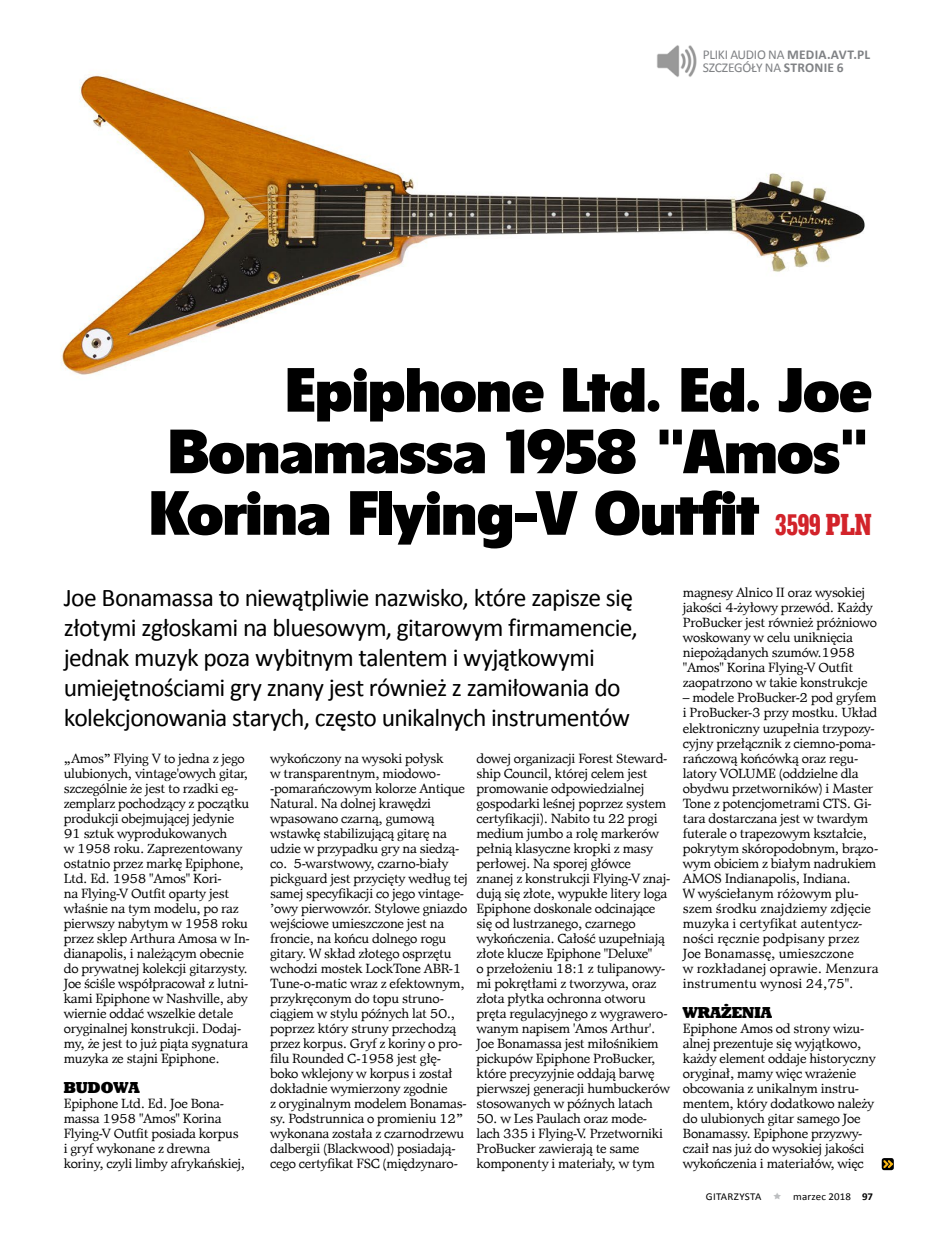
<style>
.page{position:relative;width:936px;height:1234px;background:#fff}
.page>*{position:absolute;margin:0;border:0;box-sizing:border-box;transform-origin:0 0}
.t1{font:60px "EFN Olivea Nigra";letter-spacing:-.03em;color:#000}
.t2{font:27px "Geo Slab 703 X Bd Cn PL";letter-spacing:-.03em;color:#d2232a}
.t3{font:25.5px/30px "Calibri";letter-spacing:-.03em;color:#000}
.t4{font:13.5px/15px "Matt Antique EU";letter-spacing:-.025em;color:#000}
.t5{font:13.5px/13.5px "Calibri";letter-spacing:-.02em;color:#808285}
.t6{font:13.5px "Geo Slb 712 X Bd PL";color:#000}
.t7{font:10.5px "Calibri";letter-spacing:.015em;color:#000;scale:1.04 1}
.s1{font-weight:700}
</style>
<div class="page">
<img style="left:61px;top:72px;width:804px;height:303px">
<svg style="left:881px;top:1158px;width:13px;height:11px"></svg>
<img style="left:656px;top:45px;width:41px;height:33px">
<p class="t5" style="left:702px;top:48px;width:169px">PLIKI AUDIO NA <span class="s1">MEDIA.AVT.PL<br></span>SZCZEGÓŁY NA <span class="s1">STRONIE 6</span></p>
<h1 class="t1" style="left:285px;top:351px;width:589px">Epiphone Ltd. Ed. Joe</h1>
<h1 class="t1" style="left:167px;top:412px;width:706px">Bonamassa 1958 "Amos"</h1>
<h1 class="t1" style="left:148px;top:474px;width:612px">Korina Flying-V Outfit</h1>
<h2 class="t2" style="left:774px;top:514px;width:99px">3599 PLN</h2>
<p class="t3" style="left:64px;top:584px;width:575px">Joe Bonamassa to niewątpliwie nazwisko, które zapisze się złotymi zgłoskami na bluesowym, gitarowym firmamencie, jednak muzyk poza wybitnym talentem i wyjątkowymi umiejętnościami gry znany jest również z zamiłowania do kolekcjonowania starych, często unikalnych instrumentów</p>
<p class="t4" style="left:64px;top:750px;width:187px">„Amos” Flying V to jedna z jego ulubionych, vintage'owych gitar, szczególnie że jest to rzadki eg&shy;zemplarz pochodzący z początku produkcji obejmującej jedynie<br>91 sztuk wyprodukowanych<br>w 1958 roku. Zaprezentowany ostatnio przez markę Epiphone,<br>Ltd. Ed. 1958 "Amos" Kori-<br>na Flying-V Outfit oparty jest właśnie na tym modelu, po raz pierwszy nabytym w 1958 roku przez sklep Arthura Amosa w In&shy;dianapolis, i należącym obecnie do prywatnej kolekcji gitarzysty.<br>Joe ściśle współpracował z lutni&shy;kami Epiphone w Nashville, aby wiernie oddać wszelkie detale oryginalnej konstrukcji. Dodaj&shy;my, że jest to już piąta sygnatura muzyka ze stajni Epiphone.</p>
<p class="t6" style="left:64px;top:1082px;width:77px">BUDOWA</p>
<p class="t4" style="left:64px;top:1095px;width:183px">Epiphone Ltd. Ed. Joe Bona&shy;massa 1958 "Amos" Korina<br>Flying-V Outfit posiada korpus i gryf wykonane z drewna koriny, czyli limby afrykańskiej,</p>
<p class="t4" style="left:270px;top:750px;width:199px">wykończony na wysoki połysk<br>w transparentnym, miodowo--pomarańczowym kolorze Antique<br>Natural. Na dolnej krawędzi wpasowano czarną, gumową wstawkę stabilizującą gitarę na udzie w przypadku gry na siedzą&shy;co. 5-warstwowy, czarno-biały pickguard jest przycięty według tej samej specyfikacji co jego vintage-’owy pierwowzór. Stylowe gniazdo wejściowe umieszczone jest na froncie, na końcu dolnego rogu gitary. W skład złotego osprzętu wchodzi mostek LockTone ABR-1<br>Tune-o-matic wraz z efektownym, przykręconym do topu struno&shy;ciągiem w stylu późnych lat 50., poprzez który struny przechodzą przez korpus. Gryf z koriny o pro&shy;filu Rounded C-1958 jest głę&shy;boko wklejony w korpus i został dokładnie wymierzony zgodnie<br>z oryginalnym modelem Bonamas&shy;sy. Podstrunnica o promieniu 12” wykonana została z czarnodrzewu dalbergii (Blackwood) posiadają&shy;cego certyfikat FSC (międzynaro-</p>
<p class="t4" style="left:476px;top:750px;width:195px">dowej organizacji Forest Steward&shy;ship Council, której celem jest promowanie odpowiedzialnej gospodarki leśnej poprzez system certyfikacji). Nabito tu 22 progi medium jumbo a rolę markerów pełnią klasyczne kropki z masy perłowej. Na sporej główce znanej z konstrukcji Flying-V znaj&shy;dują się złote, wypukłe litery loga<br>Epiphone doskonale odcinające się od lustrzanego, czarnego wykończenia. Całość uzupełniają złote klucze Epiphone "Deluxe"<br>o przełożeniu 18:1 z tulipanowy&shy;mi pokrętłami z tworzywa, oraz złota płytka ochronna otworu pręta regulacyjnego z wygrawero&shy;wanym napisem 'Amos Arthur'.<br>Joe Bonamassa jest miłośnikiem pickupów Epiphone ProBucker, które precyzyjnie oddają barwę pierwszej generacji humbuckerów stosowanych w późnych latach</p>
<p class="t4" style="left:476px;top:1110px;width:188px">50. w Les Paulach oraz mode&shy;lach 335 i Flying-V. Przetworniki<br>ProBucker zawierają te same komponenty i materiały, w tym</p>
<p class="t4" style="left:682px;top:585px;width:196px">magnesy Alnico II oraz wysokiej jakości 4-żyłowy przewód. Każdy<br>ProBucker jest również próżniowo woskowany w celu uniknięcia niepożądanych szumów.1958 "Amos" Korina Flying-V Outfit zaopatrzono w takie konstrukcje</p>
<p class="t4" style="left:682px;top:690px;width:197px">– modele ProBucker-2 pod gryfem i ProBucker-3 przy mostku. Układ elektroniczny uzupełnia trzypozy&shy;cyjny przełącznik z ciemno-poma&shy;rańczową końcówką oraz regu&shy;latory VOLUME (oddzielne dla obydwu przetworników) i Master<br>Tone z potencjometrami CTS. Gi&shy;tara dostarczana jest w twardym futerale o trapezowym kształcie, pokrytym skóropodobnym, brązo&shy;wym obiciem z białym nadrukiem<br>AMOS Indianapolis, Indiana.<br>W wyściełanym różowym plu&shy;szem środku znajdziemy zdjęcie muzyka i certyfikat autentycz&shy;ności ręcznie podpisany przez<br>Joe Bonamassę, umieszczone<br>w rozkładanej oprawie. Menzura instrumentu wynosi 24,75".</p>
<p class="t6" style="left:682px;top:1007px;width:90px">WRAŻENIA</p>
<p class="t4" style="left:682px;top:1020px;width:194px">Epiphone Amos od strony wizu&shy;alnej prezentuje się wyjątkowo, każdy element oddaje historyczny oryginał, mamy więc wrażenie obcowania z unikalnym instru&shy;mentem, który dodatkowo należy do ulubionych gitar samego Joe<br>Bonamassy. Epiphone przyzwy&shy;czaił nas już do wysokiej jakości wykończenia i materiałów, więc</p>
<p class="t7" style="left:706px;top:1191px;width:55px">GITARZYSTA</p>
<p class="t7" style="left:793px;top:1191px;width:78px">marzec 2018 <span class="s1">97</span></p>
</div>
